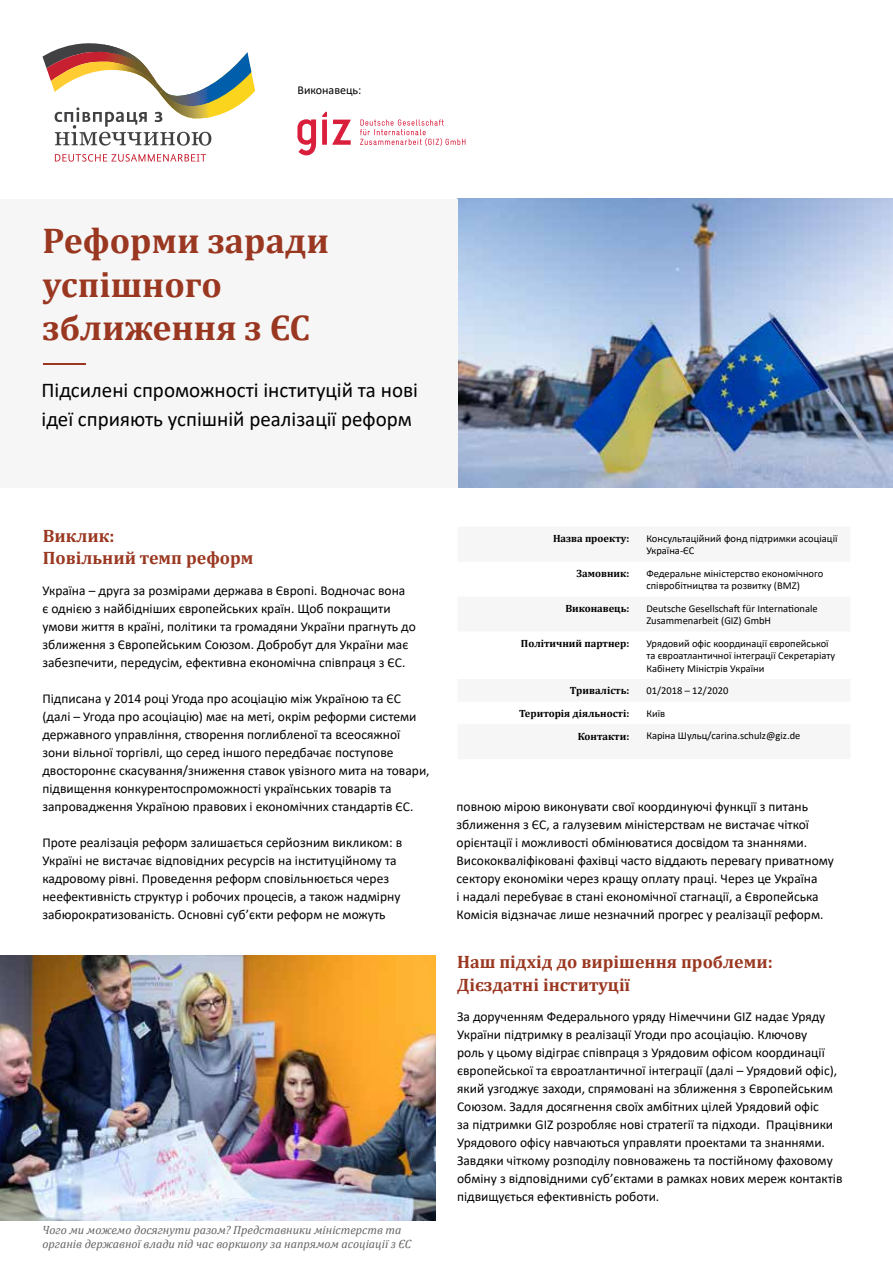
<style>
.page{position:relative;width:893px;height:1263px;background:#fff}
.page>*{position:absolute;margin:0;border:0;box-sizing:border-box;transform-origin:0 0}
.t1{font:700 36px/43.5px "Cambria";color:#9a3721}
.t2{font:21px/28.5px "Calibri";color:#000}
.t3{font:700 18px/22.5px "Cambria";color:#9a3720}
.t4{font:13.5px/18px "Calibri";color:#000}
.t5{font:italic 12px/14.4px "Cambria";color:#636466}
.t6{font:12px "Calibri";color:#000}
.t7{font:10.5px/12.6px "Calibri";color:#000}
.t8{font:700 10.5px "Cambria";color:#000}
</style>
<div class="page">
<img style="left:458px;top:199px;width:435px;height:288px">
<div style="left:0;top:199px;width:457px;height:288px;background:#f6f6f6"></div>
<svg style="left:297px;top:119px;width:19px;height:37px"></svg>
<svg style="left:322px;top:112px;width:29px;height:33px"></svg>
<svg style="left:360px;top:119px;width:105px;height:27px"></svg>
<hr style="left:43px;top:363px;width:43px;height:2px;background:#9a3720">
<svg style="left:55px;top:154px;width:151px;height:8px"></svg>
<svg style="left:43px;top:43px;width:212px;height:103px"></svg>
<img style="left:159px;top:91px;width:52px;height:28px">
<img style="left:160px;top:84px;width:53px;height:22px">
<img style="left:0;top:956px;width:436px;height:264px">
<p class="t6" style="left:297px;top:82px;width:65px">Виконавець:</p>
<h1 class="t1" style="left:43px;top:218px;width:288px">Реформи заради успішного зближення з ЄС</h1>
<h2 class="t2" style="left:42px;top:376px;width:378px">Підсилені спроможності інституцій та нові ідеї сприяють успішній реалізації реформ</h2>
<h3 class="t3" style="left:43px;top:524px;width:212px">Виклик:<br>Повільний темп реформ</h3>
<p class="t4" style="left:42px;top:582px;width:375px">Україна – друга за розмірами держава в Європі. Водночас вона<br>є однією з найбідніших європейських країн. Щоб покращити умови життя в країні, політики та громадяни України прагнуть до зближення з Європейським Союзом. Добробут для України має забезпечити, передусім, ефективна економічна співпраця з ЄС.</p>
<p class="t4" style="left:42px;top:690px;width:389px">Підписана у 2014 році Угода про асоціацію між Україною та ЄС (далі – Угода про асоціацію) має на меті, окрім реформи системи державного управління, створення поглибленої та всеосяжної зони вільної торгівлі, що серед іншого передбачає поступове двостороннє скасування/зниження ставок увізного мита на товари, підвищення конкурентоспроможності українських товарів та запровадження Україною правових і економічних стандартів ЄС.</p>
<p class="t4" style="left:42px;top:834px;width:361px">Проте реалізація реформ залишається серйозним викликом: в Україні не вистачає відповідних ресурсів на інституційному та кадровому рівні. Проведення реформ сповільнюється через неефективність структур і робочих процесів, а також надмірну забюрократизованість. Основні суб’єкти реформ не можуть</p>
<p class="t5" style="left:43px;top:1222px;width:370px">Чого ми можемо досягнути разом? Представники міністерств та органів державної влади під час воркшопу за напрямом асоціації з ЄС</p>
<p class="t8" style="left:553px;top:531px;width:78px">Назва проекту:</p>
<p class="t7" style="left:646px;top:532px;width:193px">Консультаційний фонд підтримки aсоціації<br>Україна-ЄС</p>
<p class="t8" style="left:577px;top:566px;width:54px">Замовник:</p>
<p class="t7" style="left:646px;top:567px;width:178px">Федеральне міністерство економічного співробітництва та розвитку (BMZ)</p>
<p class="t8" style="left:565px;top:601px;width:65px">Виконавець:</p>
<p class="t7" style="left:646px;top:602px;width:173px">Deutsche Gesellschaft für Internationale<br>Zusammenarbeit (GIZ) GmbH</p>
<p class="t8" style="left:521px;top:636px;width:110px">Політичний партнер:</p>
<p class="t7" style="left:646px;top:636px;width:191px">Урядовий офіс координації європейської та євроатлантичної інтеграції Секретаріату<br>Кабінету Міністрів України</p>
<p class="t8" style="left:570px;top:683px;width:61px">Тривалість:</p>
<p class="t7" style="left:646px;top:684px;width:83px">01/2018 – 12/2020</p>
<p class="t8" style="left:519px;top:706px;width:112px">Територія діяльності:</p>
<p class="t7" style="left:646px;top:707px;width:20px">Київ</p>
<p class="t8" style="left:578px;top:729px;width:53px">Контакти:</p>
<p class="t7" style="left:646px;top:729px;width:156px">Каріна Шульц/carina.schulz@giz.de</p>
<p class="t4" style="left:457px;top:797px;width:379px">повною мірою виконувати свої координуючі функції з питань зближення з ЄС, а галузевим міністерствам не вистачає чіткої орієнтації і можливості обмінюватися досвідом та знаннями.<br>Висококваліфіковані фахівці часто віддають перевагу приватному сектору економіки через кращу оплату праці. Через це Україна<br>і надалі перебуває в стані економічної стагнації, а Європейська Комісія відзначає лише незначний прогрес у реалізації реформ.</p>
<h3 class="t3" style="left:457px;top:950px;width:317px">Наш підхід до вирішення проблеми:<br>Дієздатні інституції</h3>
<p class="t4" style="left:457px;top:1007px;width:387px">За дорученням Федерального уряду Німеччини GIZ надає Уряду України підтримку в реалізації Угоди про асоціацію. Ключову<br>роль у цьому відіграє співпраця з Урядовим офісом координації європейської та євроатлантичної інтеграції (далі – Урядовий офіс), який узгоджує заходи, спрямовані на зближення з Європейським Союзом. Задля досягнення своїх амбітних цілей Урядовий офіс<br>за підтримки GIZ розробляє нові стратегії та підходи. Працівники Урядового офісу навчаються управляти проектами та знаннями.<br>Завдяки чіткому розподілу повноважень та постійному фаховому обміну з відповідними суб’єктами в рамках нових мереж контактів підвищується ефективність роботи.</p>
</div>
